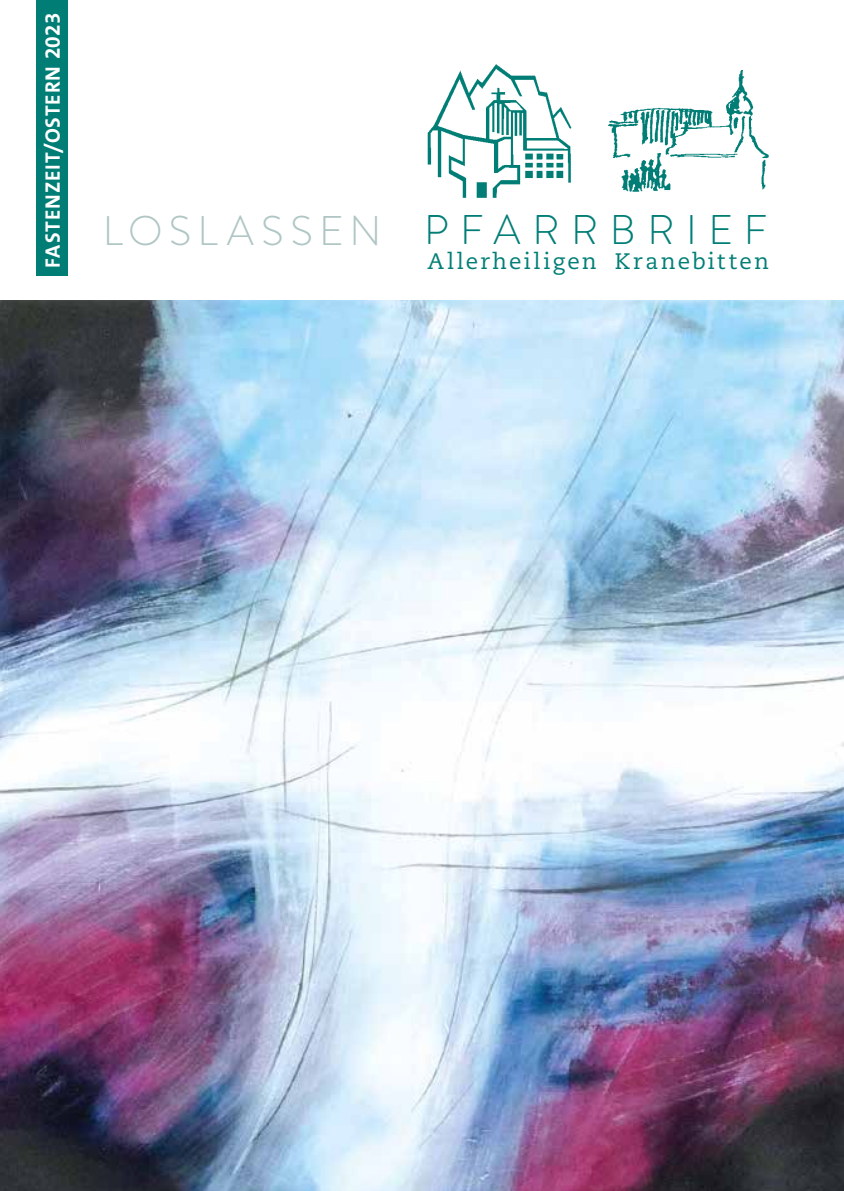
<style>
.page{position:relative;width:844px;height:1191px;background:#fff}
.page>*{position:absolute;margin:0;border:0;box-sizing:border-box;transform-origin:0 0}
.t1{font:300 41.48px "Brandon Grotesque";letter-spacing:.285em;color:#007e76}
.t2{font:300 41.48px "Brandon Grotesque";letter-spacing:.15em;color:#afc6c4}
.t3{font:22.4px "Caecilia LT Std";letter-spacing:.1em;color:#007e76}
.t4{font:700 21px "The Sans B W7";letter-spacing:.045em;color:#fff}
</style>
<div class="page">
<img style="left:427px;top:64px;width:145px;height:134px">
<img style="left:608px;top:71px;width:161px;height:121px">
<div style="left:36px;top:0;width:32px;height:276px;background:#007e76"></div>
<img style="left:0;top:300px;width:843px;height:891px">
<p class="t4" style="left:39px;top:268px;width:257px;rotate:-90deg">FASTENZEIT/OSTERN 2023</p>
<h1 class="t2" style="left:103px;top:202px;width:280px">LOSLASSEN</h1>
<h1 class="t1" style="left:424px;top:202px;width:345px">PFARRBRIEF</h1>
<p class="t3" style="left:427px;top:249px;width:343px">Allerheiligen Kranebitten</p>
</div>
